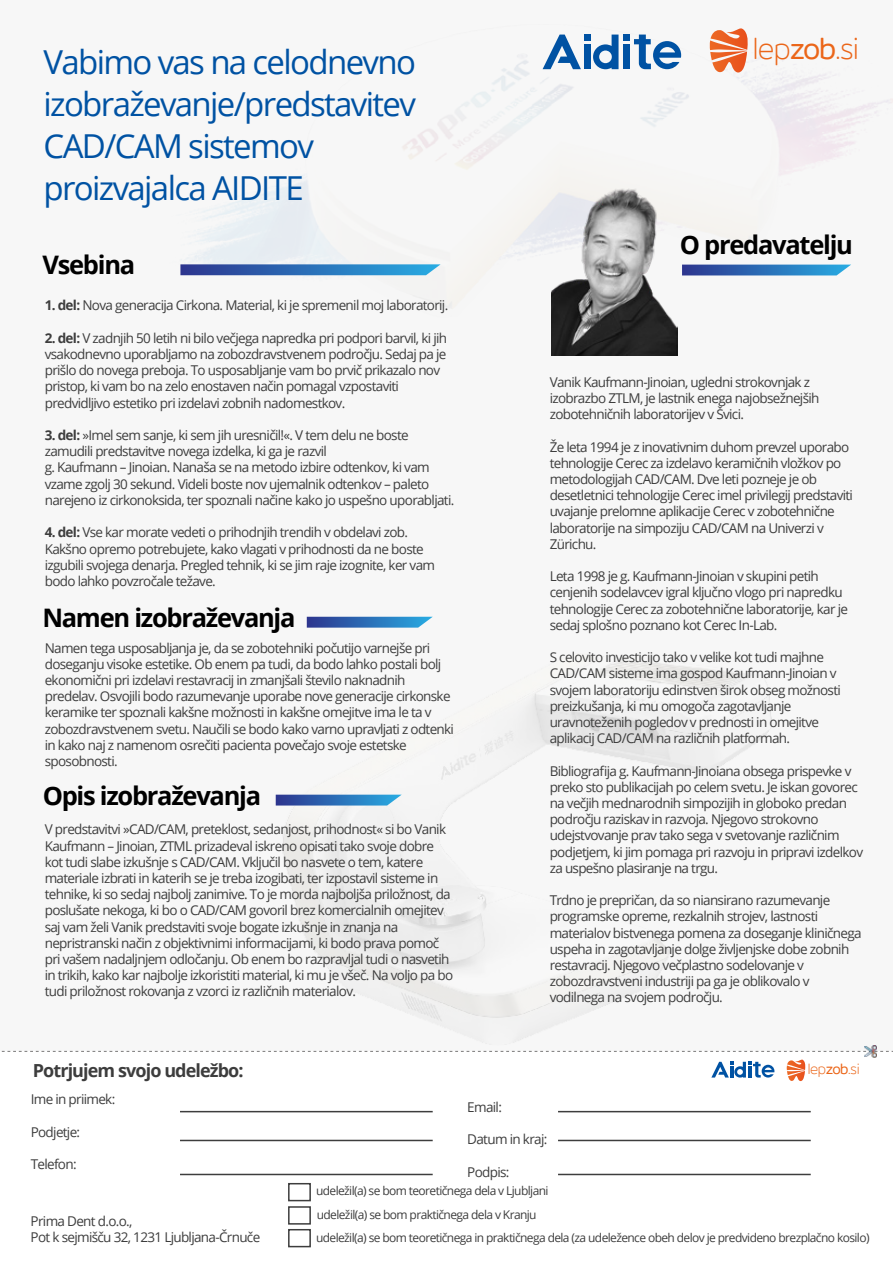
<style>
.page{position:relative;width:893px;height:1263px;background:#f7f7f7}
.page>*{position:absolute;margin:0;border:0;box-sizing:border-box;transform-origin:0 0}
.t1{font:33px/42px "Open Sans";letter-spacing:-.05em;color:#0052a3}
.t2{font:200 30.9px "Mitr";color:#eb6619;scale:.9 1}
.t3{font:700 25.5px "Open Sans";letter-spacing:-.05em;color:#000}
.t4{font:700 18px "Open Sans";letter-spacing:-.05em;color:#3d3d3d}
.t5{font:200 15.15px "Mitr";color:#eb6619;scale:.9 1}
.t6{font:13.5px/16.2px "Open Sans";letter-spacing:-.05em;color:#3d3d3d}
.t7{font:12px/23.2px "Open Sans";letter-spacing:-.05em;color:#3d3d3d}
.s1{font-weight:300}
.s2{font-weight:700}
</style>
<div class="page">
<img style="left:283px;top:659px;width:488px;height:384px">
<div style="left:0;top:1052px;width:893px;height:211px;background:#fff"></div>
<img style="left:180px;top:34px;width:712px;height:322px">
<svg style="left:543px;top:35px;width:38px;height:34px"></svg>
<div style="left:584px;top:35px;width:7px;height:6px;background:#0052a3"></div>
<div style="left:584px;top:44px;width:7px;height:25px;background:#0052a3"></div>
<div style="left:623px;top:35px;width:7px;height:6px;background:#0052a3"></div>
<div style="left:623px;top:44px;width:7px;height:25px;background:#0052a3"></div>
<svg style="left:593px;top:35px;width:25px;height:34px"></svg>
<svg style="left:634px;top:35px;width:47px;height:34px"></svg>
<svg style="left:710px;top:28px;width:38px;height:46px"></svg>
<hr style="left:180px;top:1111px;width:253px;height:1px;background:#3d3d3d">
<hr style="left:180px;top:1174px;width:253px;height:1px;background:#3d3d3d">
<hr style="left:180px;top:1140px;width:253px;height:1px;background:#3d3d3d">
<hr style="left:558px;top:1111px;width:253px;height:1px;background:#3d3d3d">
<hr style="left:558px;top:1174px;width:253px;height:1px;background:#3d3d3d">
<hr style="left:558px;top:1140px;width:253px;height:1px;background:#3d3d3d">
<svg style="left:1px;top:1045px;width:892px;height:37px"></svg>
<svg style="left:180px;top:264px;width:261px;height:11px;background:#3777ba"></svg>
<img style="left:551px;top:181px;width:126px;height:174px">
<svg style="left:307px;top:617px;width:126px;height:11px"></svg>
<svg style="left:276px;top:795px;width:126px;height:10px"></svg>
<svg style="left:682px;top:265px;width:169px;height:10px;background:#3373b9"></svg>
<div style="left:288px;top:1183px;width:23px;height:18px;border:2px solid #3d3d3d"></div>
<div style="left:288px;top:1206px;width:23px;height:18px;border:2px solid #3d3d3d"></div>
<div style="left:288px;top:1229px;width:23px;height:18px;border:2px solid #3d3d3d"></div>
<h1 class="t1" style="left:44px;top:40px;width:374px">Vabimo vas na celodnevno izobraževanje/predstavitev<br>CAD/CAM sistemov proizvajalca AIDITE</h1>
<h2 class="t2" style="left:753px;top:25px;width:120px">lep<span class="s1">zob</span>.si</h2>
<h3 class="t3" style="left:42px;top:247px;width:94px">Vsebina</h3>
<p class="t6" style="left:45px;top:297px;width:405px"><span class="s2">1. del:</span> Nova generacija Cirkona. Material, ki je spremenil moj laboratorij.</p>
<p class="t6" style="left:45px;top:329px;width:404px"><span class="s2">2. del:</span> V zadnjih 50 letih ni bilo večjega napredka pri podpori barvil, ki jih vsakodnevno uporabljamo na zobozdravstvenem področju. Sedaj pa je prišlo do novega preboja. To usposabljanje vam bo prvič prikazalo nov pristop, ki vam bo na zelo enostaven način pomagal vzpostaviti predvidljivo estetiko pri izdelavi zobnih nadomestkov.</p>
<p class="t6" style="left:45px;top:427px;width:411px"><span class="s2">3. del:</span> »Imel sem sanje, ki sem jih uresničil!«. V tem delu ne boste zamudili predstavitve novega izdelka, ki ga je razvil<br>g. Kaufmann – Jinoian. Nanaša se na metodo izbire odtenkov, ki vam vzame zgolj 30 sekund. Videli boste nov ujemalnik odtenkov – paleto narejeno iz cirkonoksida, ter spoznali načine kako jo uspešno uporabljati.</p>
<p class="t6" style="left:45px;top:524px;width:392px"><span class="s2">4. del:</span> Vse kar morate vedeti o prihodnjih trendih v obdelavi zob.<br>Kakšno opremo potrebujete, kako vlagati v prihodnosti da ne boste izgubili svojega denarja. Pregled tehnik, ki se jim raje izognite, ker vam bodo lahko povzročale težave.</p>
<h3 class="t3" style="left:42px;top:600px;width:255px">Namen izobraževanja</h3>
<p class="t6" style="left:45px;top:639px;width:411px">Namen tega usposabljanja je, da se zobotehniki počutijo varnejše pri doseganju visoke estetike. Ob enem pa tudi, da bodo lahko postali bolj ekonomični pri izdelavi restavracij in zmanjšali število naknadnih predelav. Osvojili bodo razumevanje uporabe nove generacije cirkonske keramike ter spoznali kakšne možnosti in kakšne omejitve ima le ta v zobozdravstvenem svetu. Naučili se bodo kako varno upravljati z odtenki in kako naj z namenom osrečiti pacienta povečajo svoje estetske sposobnosti.</p>
<h3 class="t3" style="left:43px;top:777px;width:220px">Opis izobraževanja</h3>
<p class="t6" style="left:45px;top:821px;width:410px">V predstavitvi »CAD/CAM, preteklost, sedanjost, prihodnost« si bo Vanik Kaufmann – Jinoian, ZTML prizadeval iskreno opisati tako svoje dobre kot tudi slabe izkušnje s CAD/CAM. Vključil bo nasvete o tem, katere materiale izbrati in katerih se je treba izogibati, ter izpostavil sisteme in tehnike, ki so sedaj najbolj zanimive. To je morda najboljša priložnost, da poslušate nekoga, ki bo o CAD/CAM govoril brez komercialnih omejitev saj vam želi Vanik predstaviti svoje bogate izkušnje in znanja na nepristranski način z objektivnimi informacijami, ki bodo prava pomoč pri vašem nadaljnjem odločanju. Ob enem bo razpravljal tudi o nasvetih in trikih, kako kar najbolje izkoristiti material, ki mu je všeč. Na voljo pa bo tudi priložnost rokovanja z vzorci iz različnih materialov.</p>
<h3 class="t3" style="left:680px;top:227px;width:175px">O predavatelju</h3>
<p class="t6" style="left:550px;top:373px;width:271px">Vanik Kaufmann-Jinoian, ugledni strokovnjak z izobrazbo ZTLM, je lastnik enega najobsežnejših zobotehničnih laboratorijev v Švici.</p>
<p class="t6" style="left:550px;top:438px;width:305px">Že leta 1994 je z inovativnim duhom prevzel uporabo tehnologije Cerec za izdelavo keramičnih vložkov po metodologijah CAD/CAM. Dve leti pozneje je ob desetletnici tehnologije Cerec imel privilegij predstaviti uvajanje prelomne aplikacije Cerec v zobotehnične laboratorije na simpoziju CAD/CAM na Univerzi v Zürichu.</p>
<p class="t6" style="left:550px;top:568px;width:300px">Leta 1998 je g. Kaufmann-Jinoian v skupini petih cenjenih sodelavcev igral ključno vlogo pri napredku tehnologije Cerec za zobotehnične laboratorije, kar je sedaj splošno poznano kot Cerec In-Lab.</p>
<p class="t6" style="left:550px;top:649px;width:293px">S celovito investicijo tako v velike kot tudi majhne CAD/CAM sisteme ima gospod Kaufmann-Jinoian v svojem laboratoriju edinstven širok obseg možnosti preizkušanja, ki mu omogoča zagotavljanje uravnoteženih pogledov v prednosti in omejitve aplikacij CAD/CAM na različnih platformah.</p>
<p class="t6" style="left:550px;top:762px;width:315px">Bibliografija g. Kaufmann-Jinoiana obsega prispevke v preko sto publikacijah po celem svetu. Je iskan govorec na večjih mednarodnih simpozijih in globoko predan področju raziskav in razvoja. Njegovo strokovno udejstvovanje prav tako sega v svetovanje različnim podjetjem, ki jim pomaga pri razvoju in pripravi izdelkov za uspešno plasiranje na trgu.</p>
<p class="t6" style="left:550px;top:892px;width:313px">Trdno je prepričan, da so niansirano razumevanje programske opreme, rezkalnih strojev, lastnosti materialov bistvenega pomena za doseganje kliničnega uspeha in zagotavljanje dolge življenjske dobe zobnih restavracij. Njegovo večplastno sodelovanje v zobozdravstveni industriji pa ga je oblikovalo v vodilnega na svojem področju.</p>
<h3 class="t4" style="left:33px;top:1058px;width:212px">Potrjujem svojo udeležbo:</h3>
<p class="t5" style="left:808px;top:1058px;width:59px">lep<span class="s1">zob</span>.si</p>
<p class="t6" style="left:31px;top:1091px;width:86px">Ime in priimek:</p>
<p class="t6" style="left:31px;top:1123px;width:51px">Podjetje:</p>
<p class="t6" style="left:31px;top:1155px;width:47px">Telefon:</p>
<p class="t6" style="left:31px;top:1212px;width:231px">Prima Dent d.o.o.,<br>Pot k sejmišču 32, 1231 Ljubljana-Črnuče</p>
<p class="t6" style="left:467px;top:1098px;width:36px">Email:</p>
<p class="t6" style="left:467px;top:1131px;width:82px">Datum in kraj:</p>
<p class="t6" style="left:467px;top:1163px;width:44px">Podpis:</p>
<p class="t7" style="left:316px;top:1179px;width:555px">udeležil(a) se bom teoretičnega dela v Ljubljani<br>udeležil(a) se bom praktičnega dela v Kranju<br>udeležil(a) se bom teoretičnega in praktičnega dela (za udeležence obeh delov je predvideno brezplačno kosilo)</p>
</div>
